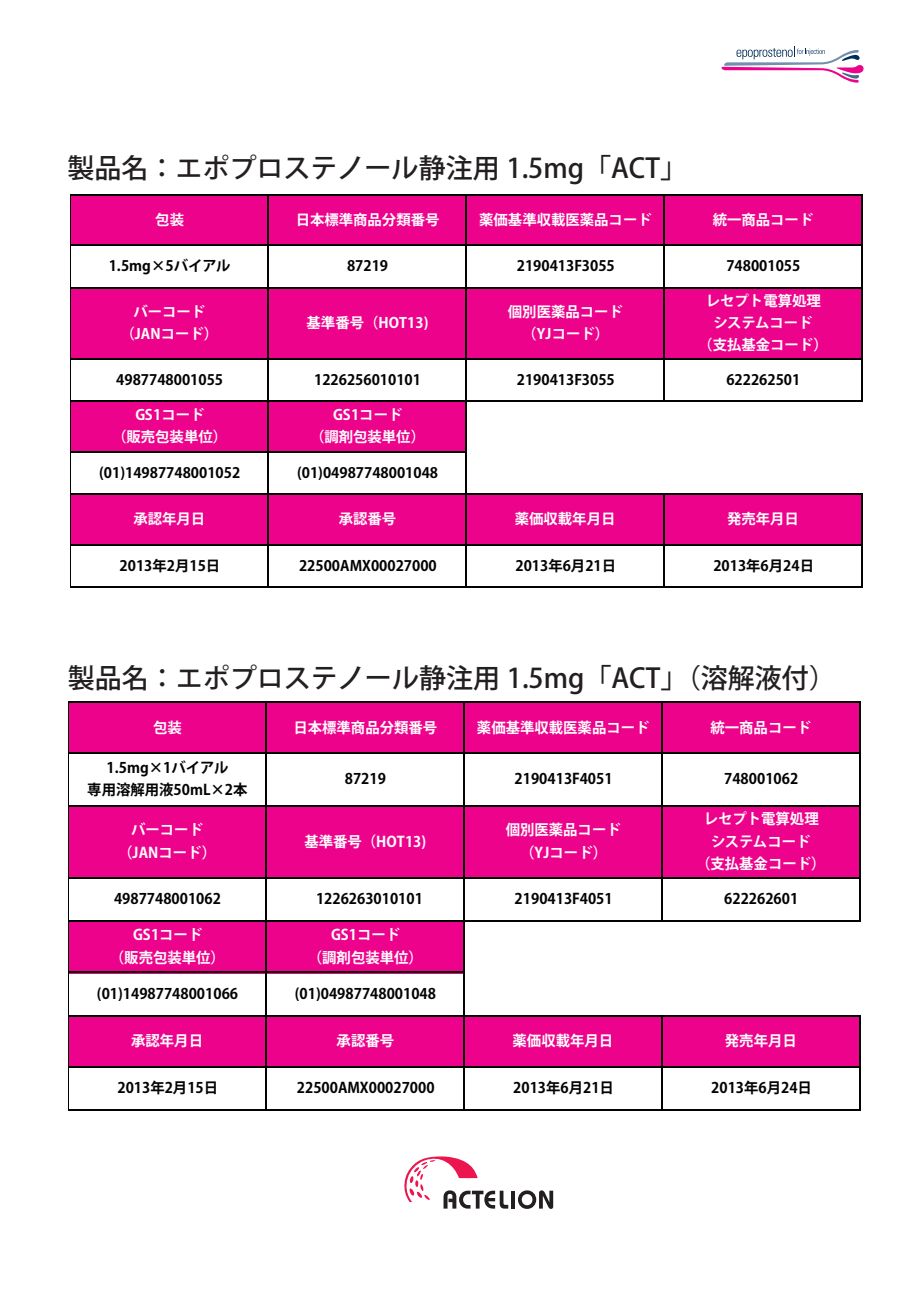
<style>
.page{position:relative;width:919px;height:1289px;background:#fff}
.page>*{position:absolute;margin:0;border:0;box-sizing:border-box;transform-origin:0 0}
.t1{font:500 27px "Koz Go Pro";color:#231f20}
.t2{font:700 14.55px/22.2px "Koz Go Pro";color:#030303;text-align:center}
.t3{font:700 14.55px/22.2px "Koz Go Pro";color:#fff;text-align:center}
.t4{font:700 14.4px "Koz Go Pro";color:#030303}
.t5{font:700 14.4px/21.9px "Koz Go Pro";color:#fff;text-align:center}
.t6{font:700 14.25px "Koz Go Pro";color:#fff}
</style>
<div class="page">
<hr style="left:511px;top:1190px;width:4px;height:18px;background:#231f20">
<svg style="left:518px;top:1190px;width:35px;height:18px"></svg>
<svg style="left:404px;top:1156px;width:104px;height:52px"></svg>
<svg style="left:721px;top:47px;width:142px;height:36px"></svg>
<div style="left:71px;top:195px;width:791px;height:51px;background:#ed028c"></div>
<div style="left:71px;top:287px;width:791px;height:72px;background:#ed028c"></div>
<div style="left:71px;top:401px;width:396px;height:51px;background:#ed028c"></div>
<div style="left:71px;top:494px;width:791px;height:51px;background:#ed028c"></div>
<hr style="left:663px;top:195px;width:1px;height:207px;background:#030303">
<hr style="left:861px;top:195px;width:1px;height:207px;background:#030303">
<hr style="left:70px;top:195px;width:1px;height:392px;background:#030303">
<hr style="left:267px;top:195px;width:2px;height:392px;background:#030303">
<hr style="left:465px;top:195px;width:2px;height:392px;background:#030303">
<hr style="left:663px;top:495px;width:1px;height:92px;background:#030303">
<hr style="left:861px;top:495px;width:1px;height:92px;background:#030303">
<hr style="left:71px;top:195px;width:791px;height:1px;background:#030303">
<hr style="left:71px;top:244px;width:791px;height:2px;background:#030303">
<hr style="left:71px;top:287px;width:791px;height:1px;background:#030303">
<hr style="left:71px;top:358px;width:791px;height:1px;background:#030303">
<hr style="left:71px;top:400px;width:791px;height:2px;background:#030303">
<hr style="left:71px;top:451px;width:396px;height:1px;background:#030303">
<hr style="left:71px;top:493px;width:791px;height:2px;background:#030303">
<hr style="left:71px;top:544px;width:791px;height:1px;background:#030303">
<hr style="left:71px;top:586px;width:791px;height:1px;background:#030303">
<div style="left:69px;top:702px;width:791px;height:52px;background:#ed028c"></div>
<div style="left:69px;top:805px;width:791px;height:73px;background:#ed028c"></div>
<div style="left:69px;top:921px;width:395px;height:52px;background:#ed028c"></div>
<div style="left:69px;top:1015px;width:791px;height:52px;background:#ed028c"></div>
<hr style="left:661px;top:702px;width:1px;height:219px;background:#030303">
<hr style="left:859px;top:702px;width:1px;height:219px;background:#030303">
<hr style="left:68px;top:702px;width:1px;height:408px;background:#030303">
<hr style="left:265px;top:702px;width:2px;height:408px;background:#030303">
<hr style="left:463px;top:702px;width:1px;height:408px;background:#030303">
<hr style="left:661px;top:1016px;width:1px;height:94px;background:#030303">
<hr style="left:859px;top:1016px;width:1px;height:94px;background:#030303">
<hr style="left:69px;top:702px;width:791px;height:1px;background:#030303">
<hr style="left:69px;top:752px;width:791px;height:2px;background:#030303">
<hr style="left:69px;top:804px;width:791px;height:2px;background:#030303">
<hr style="left:69px;top:877px;width:791px;height:1px;background:#030303">
<hr style="left:69px;top:920px;width:791px;height:1px;background:#030303">
<hr style="left:69px;top:971px;width:395px;height:2px;background:#030303">
<hr style="left:69px;top:1014px;width:791px;height:2px;background:#030303">
<hr style="left:69px;top:1066px;width:791px;height:1px;background:#030303">
<hr style="left:69px;top:1109px;width:791px;height:1px;background:#030303">
<p class="t1" style="left:67px;top:150px;width:621px">製品名：エポプロステノール静注用 1.5mg「ACT」</p>
<p class="t5" style="left:155px;top:209px;width:30px">包装</p>
<p class="t5" style="left:295px;top:209px;width:145px">日本標準商品分類番号</p>
<p class="t5" style="left:479px;top:209px;width:174px">薬価基準収載医薬品コード</p>
<p class="t5" style="left:712px;top:209px;width:102px">統一商品コード</p>
<p class="t4" style="left:109px;top:257px;width:123px">1.5mg×5バイアル</p>
<p class="t4" style="left:347px;top:257px;width:43px">87219</p>
<p class="t4" style="left:517px;top:257px;width:99px">2190413F3055</p>
<p class="t4" style="left:726px;top:257px;width:75px">748001055</p>
<p class="t5" style="left:120px;top:302px;width:99px">バーコード（JANコード）</p>
<p class="t5" style="left:306px;top:312px;width:123px">基準番号（HOT13)</p>
<p class="t5" style="left:508px;top:302px;width:116px">個別医薬品コード（YJコード）</p>
<p class="t5" style="left:698px;top:291px;width:131px">レセプト電算処理システムコード<br>（支払基金コード）</p>
<p class="t4" style="left:116px;top:370px;width:108px">4987748001055</p>
<p class="t4" style="left:314px;top:370px;width:108px">1226256010101</p>
<p class="t4" style="left:517px;top:370px;width:99px">2190413F3055</p>
<p class="t4" style="left:726px;top:370px;width:75px">622262501</p>
<p class="t5" style="left:112px;top:405px;width:116px">GS1コード<br>（販売包装単位）</p>
<p class="t5" style="left:310px;top:405px;width:116px">GS1コード<br>（調剤包装単位）</p>
<p class="t4" style="left:99px;top:463px;width:143px">(01)14987748001052</p>
<p class="t4" style="left:297px;top:463px;width:143px">(01)04987748001048</p>
<p class="t5" style="left:133px;top:509px;width:73px">承認年月日</p>
<p class="t5" style="left:339px;top:509px;width:59px">承認番号</p>
<p class="t5" style="left:514px;top:509px;width:102px">薬価収載年月日</p>
<p class="t5" style="left:727px;top:509px;width:73px">発売年月日</p>
<p class="t4" style="left:120px;top:556px;width:102px">2013年2月15日</p>
<p class="t4" style="left:299px;top:556px;width:139px">22500AMX00027000</p>
<p class="t4" style="left:515px;top:556px;width:102px">2013年6月21日</p>
<p class="t4" style="left:713px;top:556px;width:102px">2013年6月24日</p>
<p class="t6" style="left:105px;top:433px;width:115px">（販売包装単位）</p>
<p class="t1" style="left:68px;top:661px;width:769px">製品名：エポプロステノール静注用 1.5mg「ACT」（溶解液付）</p>
<p class="t3" style="left:153px;top:717px;width:30px">包装</p>
<p class="t3" style="left:293px;top:717px;width:145px">日本標準商品分類番号</p>
<p class="t3" style="left:477px;top:717px;width:174px">薬価基準収載医薬品コード</p>
<p class="t3" style="left:710px;top:717px;width:102px">統一商品コード</p>
<p class="t2" style="left:87px;top:757px;width:162px">1.5mg×1バイアル<br>専用溶解用液50mL×2本</p>
<p class="t2" style="left:345px;top:768px;width:43px">87219</p>
<p class="t2" style="left:514px;top:768px;width:99px">2190413F4051</p>
<p class="t2" style="left:724px;top:768px;width:75px">748001062</p>
<p class="t3" style="left:118px;top:820px;width:99px">バーコード（JANコード）</p>
<p class="t3" style="left:304px;top:831px;width:123px">基準番号（HOT13)</p>
<p class="t3" style="left:505px;top:820px;width:116px">個別医薬品コード（YJコード）</p>
<p class="t3" style="left:696px;top:808px;width:131px">レセプト電算処理システムコード<br>（支払基金コード）</p>
<p class="t2" style="left:114px;top:888px;width:108px">4987748001062</p>
<p class="t2" style="left:316px;top:888px;width:108px">1226263010101</p>
<p class="t2" style="left:514px;top:888px;width:99px">2190413F4051</p>
<p class="t2" style="left:724px;top:888px;width:75px">622262601</p>
<p class="t3" style="left:110px;top:924px;width:116px">GS1コード<br>（販売包装単位）</p>
<p class="t3" style="left:308px;top:924px;width:116px">GS1コード<br>（調剤包装単位）</p>
<p class="t2" style="left:97px;top:983px;width:143px">(01)14987748001066</p>
<p class="t2" style="left:295px;top:983px;width:143px">(01)04987748001048</p>
<p class="t3" style="left:131px;top:1030px;width:73px">承認年月日</p>
<p class="t3" style="left:336px;top:1030px;width:59px">承認番号</p>
<p class="t3" style="left:512px;top:1030px;width:102px">薬価収載年月日</p>
<p class="t3" style="left:724px;top:1030px;width:73px">発売年月日</p>
<p class="t2" style="left:117px;top:1077px;width:102px">2013年2月15日</p>
<p class="t2" style="left:297px;top:1077px;width:139px">22500AMX00027000</p>
<p class="t2" style="left:513px;top:1077px;width:102px">2013年6月21日</p>
<p class="t2" style="left:711px;top:1077px;width:102px">2013年6月24日</p>
</div>
